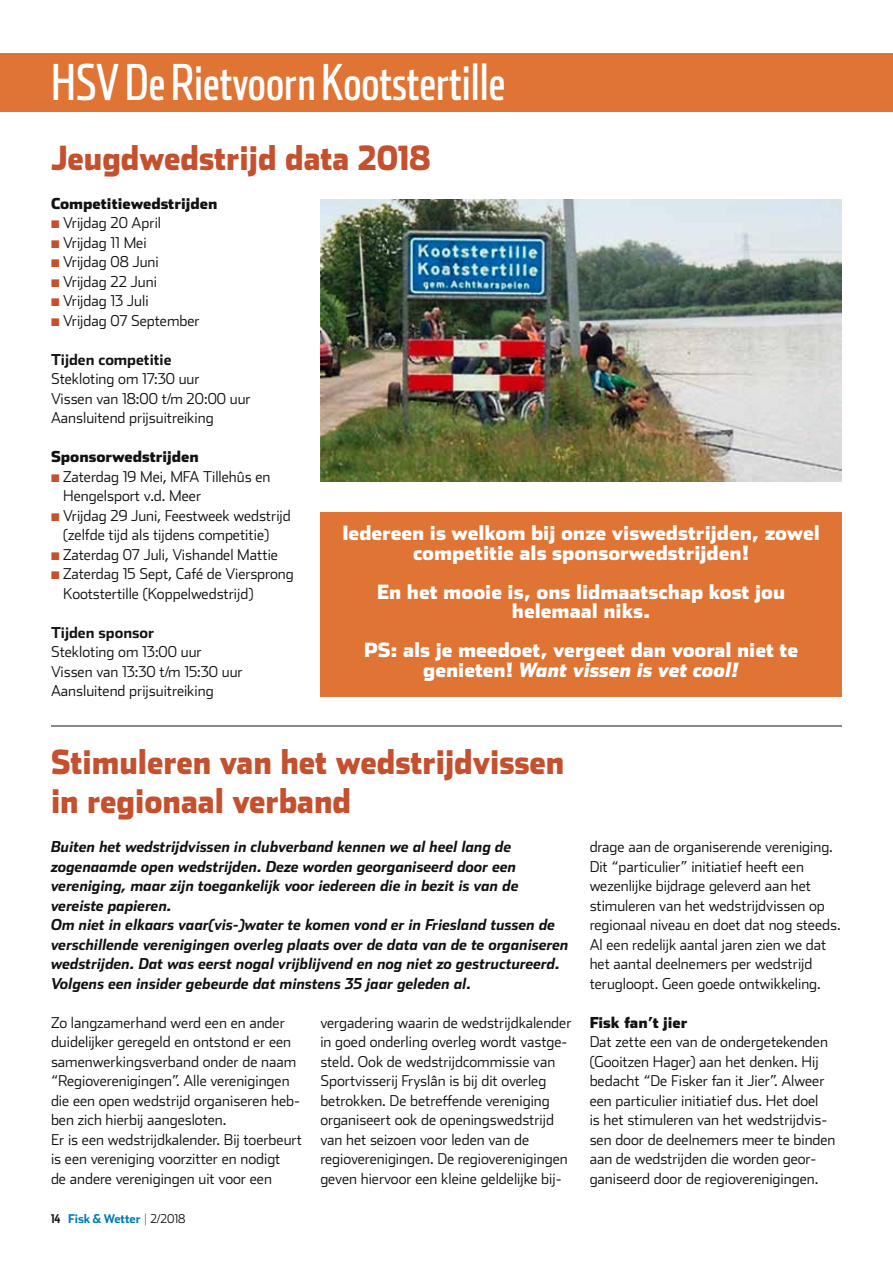
<style>
.page{position:relative;width:893px;height:1263px;background:#fff}
.page>*{position:absolute;margin:0;border:0;box-sizing:border-box;transform-origin:0 0}
.t1{font:49.5px "Stainless Comp";color:#fff}
.t2{font:900 33px/39px "Stainless";color:#c4502e;scale:.9 1}
.t3{font:900 19.5px/19.5px "Stainless";color:#fff;text-align:center}
.t4{font:300 15px/19.5px "Stainless";color:#121212}
.t5{font:italic 700 15px/19.5px "Stainless";color:#121212}
.t6{font:900 15px "Stainless";color:#121212}
.t7{font:700 15px "Stainless";color:#121212}
.t8{font:700 12px "Stainless";letter-spacing:-.005em;color:#0078b3}
.s1{font-weight:900}
.s2{font-family:"European Pi Three";font-weight:400;font-size:12.75px;color:#c4502e}
.s3{font-style:italic}
.s4{font-family:"Stainless Comp";color:#121212}
.s5{font-weight:300}
.s6{font-weight:300;color:#121212}
</style>
<div class="page">
<div style="left:0;top:53px;width:893px;height:58px;background:#df7435"></div>
<img style="left:320px;top:199px;width:522px;height:283px">
<div style="left:320px;top:512px;width:522px;height:184px;background:#df7435"></div>
<hr style="left:51px;top:726px;width:791px;height:1px;background:#121212">
<h1 class="t1" style="left:51px;top:53px;width:456px">HSV De Rietvoorn Kootstertille</h1>
<h2 class="t2" style="left:51px;top:137px;width:424px">Jeugdwedstrijd data 2018</h2>
<p class="t4" style="left:51px;top:193px;width:168px"><span class="s1">Competitiewedstrijden<br></span><span class="s2">K</span> Vrijdag 20 April<br><span class="s2">K</span> Vrijdag 11 Mei<br><span class="s2">K</span> Vrijdag 08 Juni<br><span class="s2">K</span> Vrijdag 22 Juni<br><span class="s2">K</span> Vrijdag 13 Juli<br><span class="s2">K</span> Vrijdag 07 September</p>
<p class="t7" style="left:51px;top:350px;width:122px">Tijden competitie</p>
<p class="t4" style="left:51px;top:369px;width:201px">Stekloting om 17:30 uur<br>Vissen van 18:00 t/m 20:00 uur<br>Aansluitend prijsuitreiking</p>
<p class="t6" style="left:51px;top:447px;width:149px">Sponsorwedstrijden</p>
<p class="t4" style="left:51px;top:466px;width:221px"><span class="s2">K</span> Zaterdag 19 Mei, MFA Tillehûs en</p>
<p class="t4" style="left:63px;top:486px;width:139px">Hengelsport v.d. Meer</p>
<p class="t4" style="left:51px;top:505px;width:241px"><span class="s2">K</span> Vrijdag 29 Juni, Feestweek wedstrijd</p>
<p class="t4" style="left:63px;top:525px;width:207px">(zelfde tijd als tijdens competitie)</p>
<p class="t4" style="left:51px;top:544px;width:229px"><span class="s2">K</span> Zaterdag 07 Juli, Vishandel Mattie</p>
<p class="t4" style="left:51px;top:564px;width:244px"><span class="s2">K</span> Zaterdag 15 Sept, Café de Viersprong</p>
<p class="t4" style="left:63px;top:583px;width:192px">Kootstertille (Koppelwedstrijd)</p>
<p class="t7" style="left:51px;top:623px;width:105px">Tijden sponsor</p>
<p class="t4" style="left:51px;top:642px;width:193px">Stekloting om 13:00 uur<br>Vissen van 13:30 t/m 15:30 uur<br>Aansluitend prijsuitreiking</p>
<h3 class="t3" style="left:342px;top:523px;width:479px">Iedereen is welkom bij onze viswedstrijden, zowel competitie als sponsorwedstrijden!</h3>
<h3 class="t3" style="left:377px;top:581px;width:410px">En het mooie is, ons lidmaatschap kost jou helemaal niks.</h3>
<h3 class="t3" style="left:364px;top:640px;width:435px">PS: als je meedoet, vergeet dan vooral niet te genieten! <span class="s3">Want vissen is vet cool!</span></h3>
<h2 class="t2" style="left:51px;top:742px;width:572px">Stimuleren van het wedstrijdvissen in regionaal verband</h2>
<p class="t5" style="left:51px;top:837px;width:519px">Buiten het wedstrijdvissen in clubverband kennen we al heel lang de zogenaamde open wedstrijden. Deze worden georganiseerd door een vereniging, maar zijn toegankelijk voor iedereen die in bezit is van de vereiste papieren.<br>Om niet in elkaars vaar(vis-)water te komen vond er in Friesland tussen de verschillende verenigingen overleg plaats over de data van de te organiseren wedstrijden. Dat was eerst nogal vrijblijvend en nog niet zo gestructureerd.<br>Volgens een insider gebeurde dat minstens 35 jaar geleden al.</p>
<p class="t4" style="left:320px;top:1012px;width:253px">vergadering waarin de wedstrijdkalender in goed onderling overleg wordt vastge&shy;steld. Ook de wedstrijdcommissie van Sportvisserij Fryslân is bij dit overleg betrokken. De betreffende vereniging organiseert ook de openingswedstrijd van het seizoen voor leden van de regioverenigingen. De regioverenigingen geven hiervoor een kleine geldelijke bij-</p>
<p class="t4" style="left:51px;top:1012px;width:252px">Zo langzamerhand werd een en ander duidelijker geregeld en ontstond er een samenwerkingsverband onder de naam “Regioverenigingen”. Alle verenigingen die een open wedstrijd organiseren heb&shy;ben zich hierbij aangesloten.<br>Er is een wedstrijdkalender. Bij toerbeurt is een vereniging voorzitter en nodigt<br>de andere verenigingen uit voor een</p>
<p class="t8" style="left:51px;top:1211px;width:136px"><span class="s4">14</span> Fisk &amp; Wetter <span class="s5">|</span> <span class="s6">2/2018</span></p>
<p class="t4" style="left:590px;top:837px;width:253px">drage aan de organiserende vereniging.<br>Dit “particulier” initiatief heeft een wezenlijke bijdrage geleverd aan het stimuleren van het wedstrijdvissen op regionaal niveau en doet dat nog steeds.<br>Al een redelijk aantal jaren zien we dat het aantal deelnemers per wedstrijd terugloopt. Geen goede ontwikkeling.</p>
<p class="t6" style="left:590px;top:1013px;width:99px">Fisk fan’t jier</p>
<p class="t4" style="left:590px;top:1032px;width:247px">Dat zette een van de ondergetekenden (Gooitzen Hager) aan het denken. Hij bedacht “De Fisker fan it Jier”. Alweer een particulier initiatief dus. Het doel<br>is het stimuleren van het wedstrijdvis&shy;sen door de deelnemers meer te binden aan de wedstrijden die worden geor&shy;ganiseerd door de regioverenigingen.</p>
</div>
